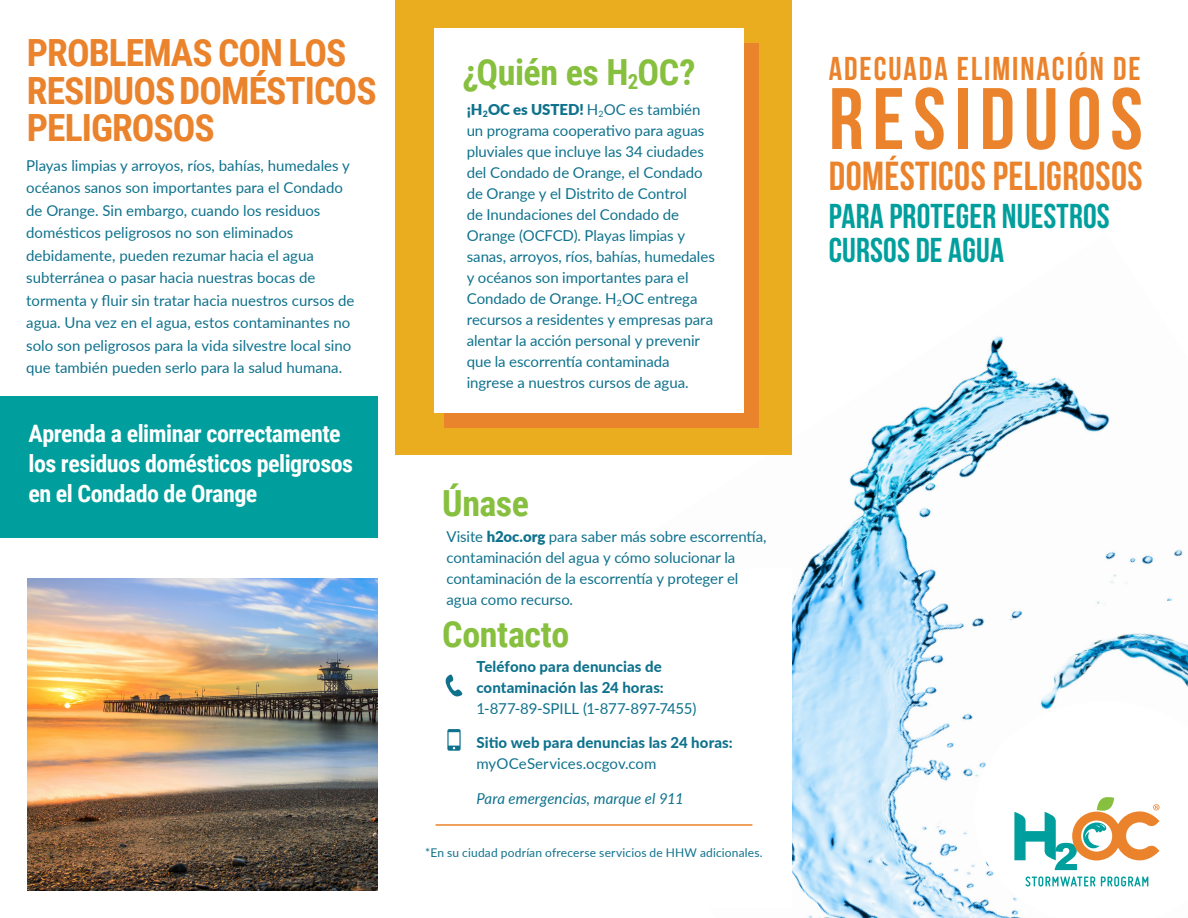
<style>
.page{position:relative;width:1188px;height:918px;background:#fff}
.page>*{position:absolute;margin:0;border:0;box-sizing:border-box;transform-origin:0 0}
.t1{font:700 87px "Bebas Neue";letter-spacing:.1em;color:#ea832b}
.t2{font:700 40.5px "Bebas Neue";letter-spacing:.01em;color:#ea832b}
.Sub-title_01{font:700 37.5px/37.5px "Roboto Condensed";letter-spacing:-.025em;color:#ea832b}
.Body_Copy{font:700 36px "Roboto Condensed";letter-spacing:-.01em;color:#87bf3f}
.t3{font:700 34.5px/34.5px "Bebas Neue";letter-spacing:.005em;color:#009f9d}
.t4{font:700 33px "Bebas Neue";letter-spacing:.06em;color:#ea832b}
.Sub-Head_03{font:700 24px/30px "Roboto Condensed";letter-spacing:-.02em;color:#fff}
.Body_Copy-2{font:15px/21px "Lato";letter-spacing:-.005em;color:#0f728d}
.Sub-title_01-2{font:15px/22.5px "Lato";color:#0f728d}
.Body_Copy-3{font:800 15px/21px "Lato";letter-spacing:.01em;color:#0f728d}
.Body_Copy-4{font:italic 15px "Lato";letter-spacing:.005em;color:#0f728d}
.Body_Copy-5{font:12px "Lato";letter-spacing:.015em;color:#0f728d}
.s1{font-weight:900}
.s2{font-weight:400}
</style>
<div class="page">
<img style="left:792px;top:336px;width:391px;height:582px">
<img style="left:989px;top:597px;width:199px;height:105px">
<svg style="left:974px;top:702px;width:209px;height:216px"></svg>
<svg style="left:1026px;top:876px;width:69px;height:11px"></svg>
<svg style="left:1101px;top:876px;width:47px;height:11px"></svg>
<svg style="left:1014px;top:797px;width:146px;height:73px"></svg>
<img style="left:28px;top:578px;width:349px;height:313px">
<div style="left:0;top:396px;width:377px;height:141px;background:#009f9d"></div>
<div style="left:395px;top:0;width:397px;height:455px;background:#eaad20"></div>
<div style="left:445px;top:43px;width:314px;height:385px;background:#ea842c"></div>
<div style="left:434px;top:28px;width:309px;height:385px;background:#fff"></div>
<hr style="left:436px;top:824px;width:316px;height:2px;background:#ea832b">
<svg style="left:445px;top:674px;width:18px;height:23px"></svg>
<svg style="left:447px;top:729px;width:14px;height:22px"></svg>
<p class="Sub-title_01" style="left:27px;top:33px;width:351px">PROBLEMAS CON LOS<br>RESIDUOS DOMÉSTICOS<br>PELIGROSOS</p>
<p class="Sub-title_01-2" style="left:26px;top:153px;width:330px">Playas limpias y arroyos, ríos, bahías, humedales y océanos sanos son importantes para el Condado de Orange. Sin embargo, cuando los residuos domésticos peligrosos no son eliminados debidamente, pueden rezumar hacia el agua subterránea o pasar hacia nuestras bocas de tormenta y fluir sin tratar hacia nuestros cursos de agua. Una vez en el agua, estos contaminantes no solo son peligrosos para la vida silvestre local sino que también pueden serlo para la salud humana.</p>
<p class="Sub-Head_03" style="left:28px;top:418px;width:326px">Aprenda a eliminar correctamente los residuos domésticos peligrosos en el Condado de Orange</p>
<p class="Body_Copy" style="left:462px;top:47px;width:235px">¿Quién es H<sub>2</sub>OC?</p>
<p class="Body_Copy-2" style="left:467px;top:98px;width:250px"><span class="s1">¡H</span><sub>2</sub><span class="s1">OC es USTED!</span> H<sub>2</sub>OC es también un programa cooperativo para aguas pluviales que incluye las 34 ciudades del Condado de Orange, el Condado de Orange y el Distrito de Control<br>de Inundaciones del Condado de Orange (OCFCD). Playas limpias y sanas, arroyos, ríos, bahías, humedales y océanos son importantes para el Condado de Orange. H<sub>2</sub>OC entrega recursos a residentes y empresas para alentar la acción personal y prevenir que la escorrentía contaminada ingrese a nuestros cursos de agua.</p>
<p class="Body_Copy" style="left:442px;top:478px;width:88px">Únase</p>
<p class="Body_Copy-2" style="left:447px;top:526px;width:322px">Visite <span class="s1">h2oc.org</span> para saber más sobre escorrentía, contaminación del agua y cómo solucionar la contaminación de la escorrentía y proteger el agua como recurso.</p>
<p class="Body_Copy" style="left:442px;top:609px;width:129px">Contacto</p>
<p class="Body_Copy-3" style="left:476px;top:655px;width:222px">Teléfono para denuncias de contaminación las 24 horas:<br><span class="s2">1-877-89-SPILL (1-877-897-7455)</span></p>
<p class="Body_Copy-3" style="left:476px;top:732px;width:258px">Sitio web para denuncias las 24 horas: <span class="s2">myOCeServices.ocgov.com</span></p>
<p class="Body_Copy-4" style="left:476px;top:787px;width:209px">Para emergencias, marque el 911</p>
<p class="Body_Copy-5" style="left:425px;top:844px;width:339px">*En su ciudad podrían ofrecerse servicios de HHW adicionales.</p>
<p class="t4" style="left:829px;top:51px;width:313px">ADECUADA ELIMINACIÓN DE</p>
<p class="t1" style="left:829px;top:71px;width:316px">RESIDUOS</p>
<p class="t2" style="left:829px;top:153px;width:315px">DOMÉSTICOS PELIGROSOS</p>
<p class="t3" style="left:829px;top:198px;width:283px">PARA PROTEGER NUESTROS<br>CURSOS DE AGUA</p>
</div>
